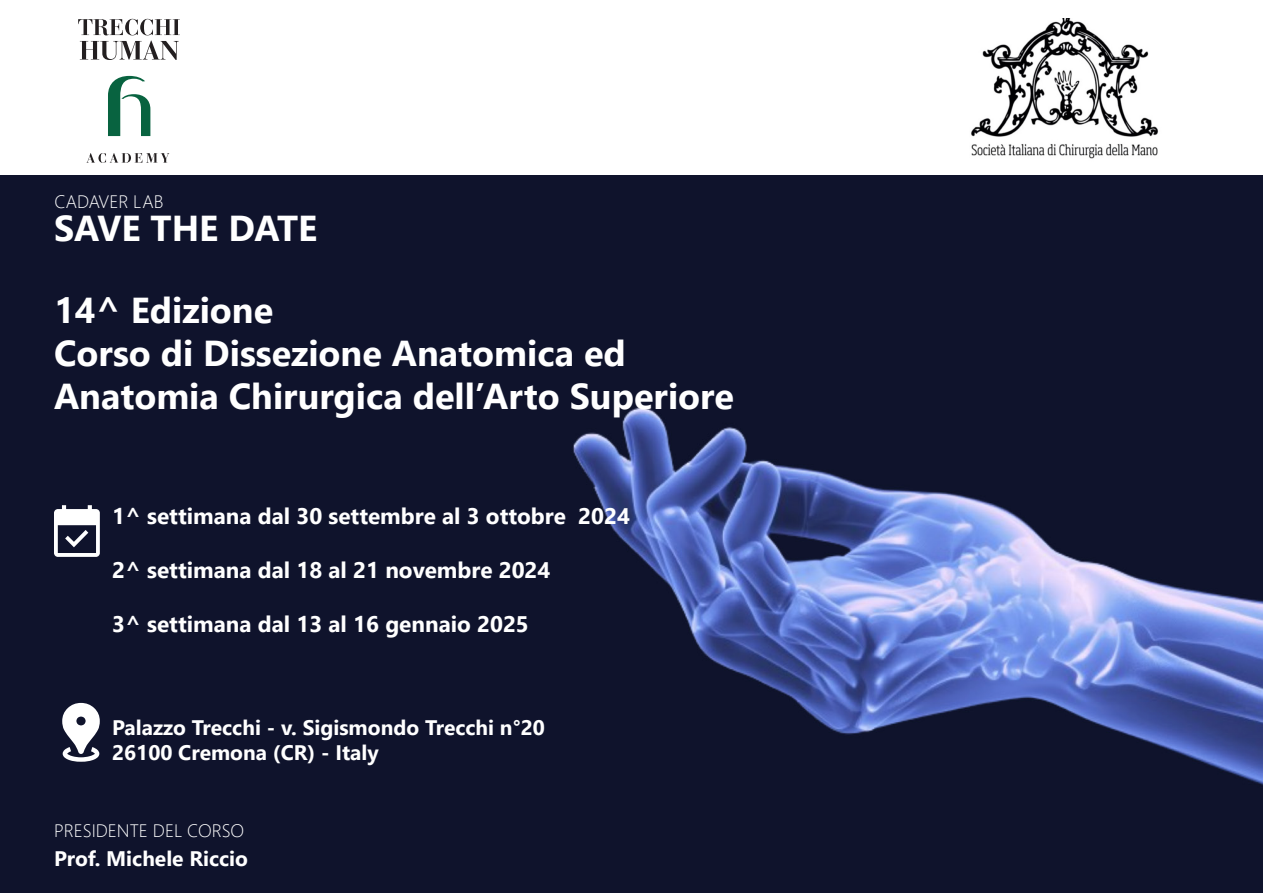
<style>
.page{position:relative;width:1263px;height:893px;background:#fff}
.page>*{position:absolute;margin:0;border:0;box-sizing:border-box;transform-origin:0 0}
.t1{font:700 36px/43.2px "Segoe UI";color:#fff}
.t2{font:700 22.5px "Segoe UI";color:#fff}
.t3{font:700 21px "Segoe UI";color:#fff}
.t4{font:300 18px "Segoe UI";color:#fff}
</style>
<div class="page">
<img style="left:0;top:176px;width:1263px;height:717px">
<svg style="left:62px;top:703px;width:38px;height:59px"></svg>
<svg style="left:54px;top:505px;width:46px;height:52px"></svg>
<svg style="left:80px;top:41px;width:99px;height:19px"></svg>
<svg style="left:78px;top:19px;width:102px;height:16px"></svg>
<svg style="left:108px;top:76px;width:42px;height:60px"></svg>
<svg style="left:86px;top:153px;width:83px;height:10px"></svg>
<img style="left:971px;top:19px;width:188px;height:140px">
<p class="t4" style="left:55px;top:184px;width:110px">CADAVER LAB</p>
<p class="t1" style="left:54px;top:204px;width:265px">SAVE THE DATE</p>
<p class="t1" style="left:54px;top:286px;width:681px">14^ Edizione<br>Corso di Dissezione Anatomica ed<br>Anatomia Chirurgica dell’Arto Superiore</p>
<p class="t2" style="left:112px;top:495px;width:519px">1^ settimana dal 30 settembre al 3 ottobre 2024</p>
<p class="t2" style="left:112px;top:549px;width:440px">2^ settimana dal 18 al 21 novembre 2024</p>
<p class="t2" style="left:112px;top:603px;width:418px">3^ settimana dal 13 al 16 gennaio 2025</p>
<p class="t3" style="left:112px;top:708px;width:434px">Palazzo Trecchi - v. Sigismondo Trecchi n°20</p>
<p class="t3" style="left:112px;top:733px;width:268px">26100 Cremona (CR) - Italy</p>
<p class="t4" style="left:54px;top:814px;width:192px">PRESIDENTE DEL CORSO</p>
<p class="t3" style="left:54px;top:839px;width:196px">Prof. Michele Riccio</p>
</div>
